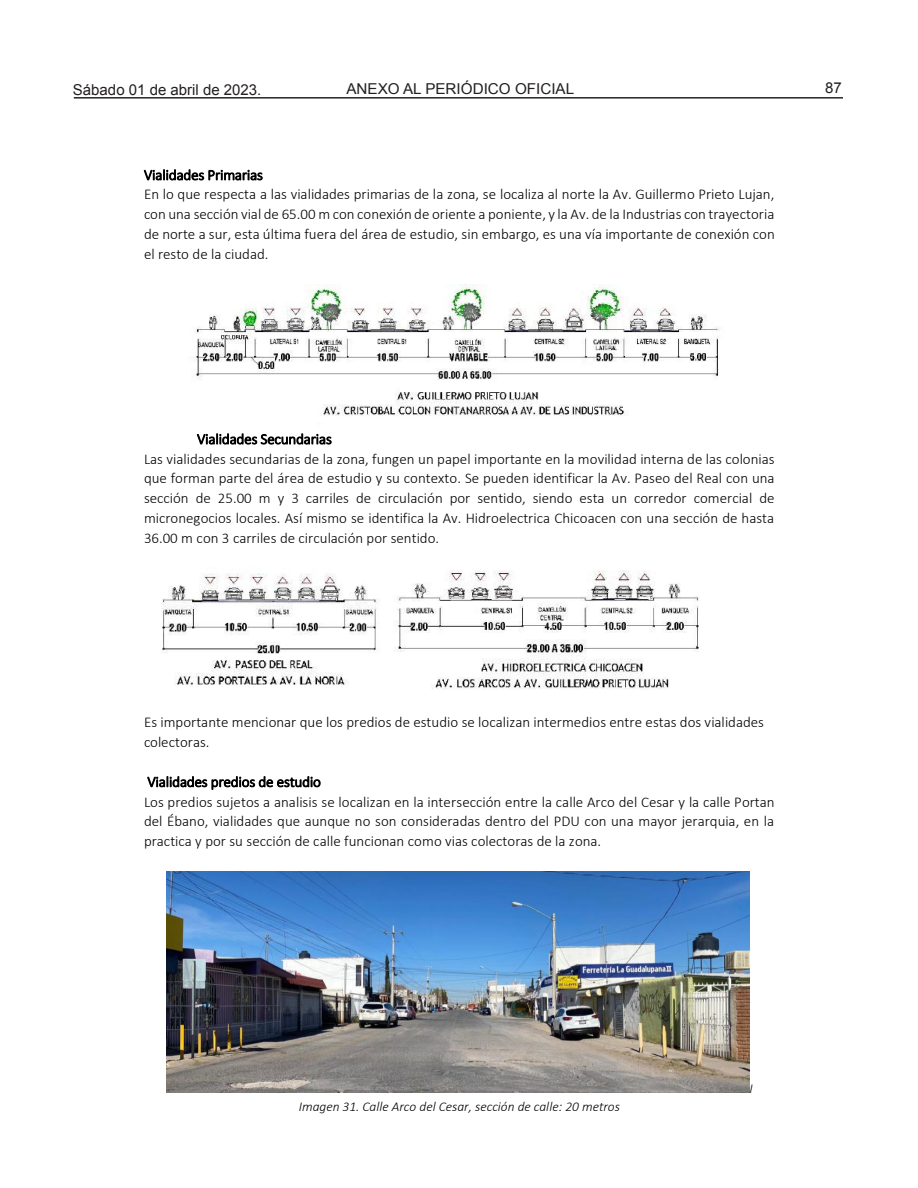
<style>
.page{position:relative;width:918px;height:1188px;background:#fff}
.page>*{position:absolute;margin:0;border:0;box-sizing:border-box;transform-origin:0 0}
.t1{font:300 15px/19.8px "Calibri";color:#000}
.t2{font:15px "Arial";color:#231f20}
.t3{font:italic 300 13.5px "Calibri";color:#000}
</style>
<div class="page">
<hr style="left:74px;top:97px;width:769px;height:2px;background:#231f20">
<img style="left:195px;top:284px;width:525px;height:132px">
<img style="left:162px;top:573px;width:215px;height:112px">
<img style="left:394px;top:571px;width:305px;height:119px">
<img style="left:166px;top:871px;width:583px;height:222px">
<p class="t2" style="left:73px;top:80px;width:190px">Sábado 01 de abril de 2023.</p>
<p class="t2" style="left:346px;top:79px;width:229px">ANEXO AL PERIÓDICO OFICIAL</p>
<p class="t2" style="left:825px;top:78px;width:18px">87</p>
<p class="t1" style="left:144px;top:165px;width:632px">Vialidades Primarias<br>En lo que respecta a las vialidades primarias de la zona, se localiza al norte la Av. Guillermo Prieto Lujan, con una sección vial de 65.00 m con conexión de oriente a poniente, y la Av. de la Industrias con trayectoria de norte a sur, esta última fuera del área de estudio, sin embargo, es una vía importante de conexión con el resto de la ciudad.</p>
<p class="t1" style="left:144px;top:429px;width:632px;text-indent:53px">Vialidades Secundarias<br>Las vialidades secundarias de la zona, fungen un papel importante en la movilidad interna de las colonias que forman parte del área de estudio y su contexto. Se pueden identificar la Av. Paseo del Real con una sección de 25.00 m y 3 carriles de circulación por sentido, siendo esta un corredor comercial de micronegocios locales. Así mismo se identifica la Av. Hidroelectrica Chicoacen con una sección de hasta 36.00 m con 3 carriles de circulación por sentido.</p>
<p class="t1" style="left:144px;top:712px;width:622px">Es importante mencionar que los predios de estudio se localizan intermedios entre estas dos vialidades colectoras.</p>
<p class="t1" style="left:144px;top:772px;width:632px">Vialidades predios de estudio<br>Los predios sujetos a analisis se localizan en la intersección entre la calle Arco del Cesar y la calle Portan del Ébano, vialidades que aunque no son consideradas dentro del PDU con una mayor jerarquia, en la practica y por su sección de calle funcionan como vias colectoras de la zona.</p>
<p class="t3" style="left:299px;top:1098px;width:323px">Imagen 31. Calle Arco del Cesar, sección de calle: 20 metros</p>
<p class="t3" style="left:749px;top:1080px;width:5px">I</p>
</div>
